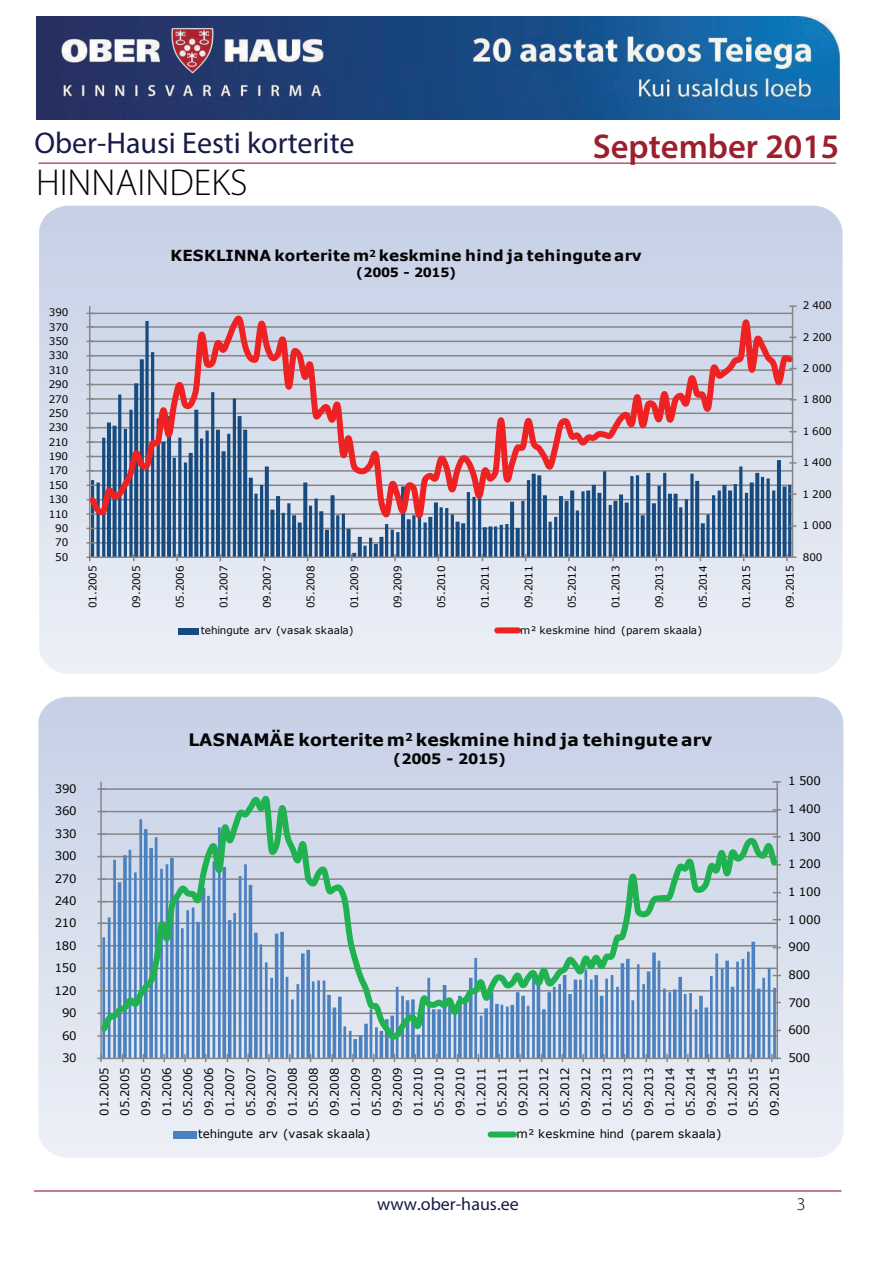
<style>
.page{position:relative;width:893px;height:1263px;background:#fff}
.page>*{position:absolute;margin:0;border:0;box-sizing:border-box;transform-origin:0 0}
.t1{font:300 37.5px "Myriad Pro";color:#040503}
.t2{font:600 34.5px "Myriad Pro";color:#9b1f2d}
.t3{font:30px "Myriad Pro";color:#171b48}
.t4{font:18px "Myriad Pro";color:#171b48}
.t5{font:300 18px "Myriad Pro";color:#040503}
.t6{font:700 17.1px "Verdana";letter-spacing:.02em;color:#050504}
.t7{font:700 15.15px "Verdana";letter-spacing:.02em;color:#050504}
.t8{font:700 14.4px "Verdana";letter-spacing:-.025em;color:#050504}
.t9{font:700 12.75px "Verdana";letter-spacing:-.025em;color:#050504}
.t10{font:11.7px/21px "Verdana";letter-spacing:-.02em;color:#050504;text-align:justify}
.t11{font:11.7px "Verdana";letter-spacing:.015em;color:#050504}
.t12{font:10.35px "Verdana";letter-spacing:-.02em;color:#050504}
.t13{font:10.35px "Verdana";letter-spacing:.015em;color:#050504}
</style>
<div class="page">
<hr style="left:39px;top:163px;width:796px;height:1px;background:#9b1f2d">
<img style="left:39px;top:206px;width:803px;height:468px">
<img style="left:36px;top:17px;width:803px;height:103px">
<img style="left:38px;top:697px;width:805px;height:461px">
<hr style="left:34px;top:1190px;width:807px;height:2px;background:#9b1f2d">
<svg style="left:91px;top:520px;width:700px;height:37px;background:#5f80a4"></svg>
<hr style="left:791px;top:306px;width:2px;height:251px;background:#878686">
<svg style="left:789px;top:305px;width:7px;height:2px"></svg>
<hr style="left:89px;top:306px;width:1px;height:251px;background:#878686">
<svg style="left:86px;top:542px;width:8px;height:2px"></svg>
<hr style="left:90px;top:557px;width:702px;height:1px;background:#878686">
<svg style="left:786px;top:554px;width:10px;height:7px"></svg>
<svg style="left:699px;top:554px;width:2px;height:7px"></svg>
<svg style="left:655px;top:554px;width:2px;height:7px"></svg>
<svg style="left:481px;top:554px;width:2px;height:7px"></svg>
<svg style="left:437px;top:554px;width:2px;height:7px"></svg>
<svg style="left:394px;top:554px;width:2px;height:7px"></svg>
<svg style="left:219px;top:554px;width:2px;height:7px"></svg>
<svg style="left:176px;top:554px;width:2px;height:7px"></svg>
<svg style="left:86px;top:554px;width:8px;height:7px"></svg>
<svg style="left:90px;top:313px;width:703px;height:207px;background:#bab5c5"></svg>
<div style="left:178px;top:628px;width:21px;height:6px;background:#174a7e"></div>
<div style="left:497px;top:627px;width:21px;height:6px;background:#ee2123"></div>
<hr style="left:101px;top:788px;width:676px;height:2px;background:#878686">
<svg style="left:102px;top:1045px;width:673px;height:13px;background:#87a8cf"></svg>
<hr style="left:776px;top:782px;width:2px;height:276px;background:#878686">
<svg style="left:772px;top:781px;width:8px;height:2px"></svg>
<hr style="left:100px;top:782px;width:2px;height:276px;background:#878686">
<hr style="left:101px;top:1058px;width:676px;height:1px;background:#878686">
<svg style="left:771px;top:1054px;width:9px;height:8px"></svg>
<svg style="left:728px;top:1054px;width:2px;height:8px"></svg>
<svg style="left:645px;top:1054px;width:2px;height:8px"></svg>
<svg style="left:582px;top:1054px;width:2px;height:8px"></svg>
<svg style="left:561px;top:1054px;width:2px;height:8px"></svg>
<svg style="left:498px;top:1054px;width:2px;height:8px"></svg>
<svg style="left:477px;top:1054px;width:2px;height:8px"></svg>
<svg style="left:414px;top:1054px;width:2px;height:8px"></svg>
<svg style="left:393px;top:1054px;width:2px;height:8px"></svg>
<svg style="left:331px;top:1054px;width:2px;height:8px"></svg>
<svg style="left:268px;top:1054px;width:2px;height:8px"></svg>
<svg style="left:247px;top:1054px;width:2px;height:8px"></svg>
<svg style="left:184px;top:1054px;width:2px;height:8px"></svg>
<svg style="left:163px;top:1054px;width:2px;height:8px"></svg>
<svg style="left:97px;top:1054px;width:8px;height:8px"></svg>
<svg style="left:101px;top:795px;width:676px;height:250px;background:#adc5d5"></svg>
<div style="left:173px;top:1131px;width:23px;height:7px;background:#4c81bf"></div>
<div style="left:490px;top:1132px;width:24px;height:6px;background:#20b150"></div>
<h3 class="t3" style="left:34px;top:124px;width:322px">Ober-Hausi Eesti korterite</h3>
<h2 class="t2" style="left:593px;top:125px;width:248px">September 2015</h2>
<h1 class="t1" style="left:36px;top:162px;width:213px">HINNAINDEKS</h1>
<p class="t12" style="left:49px;top:305px;width:21px">390</p>
<p class="t12" style="left:49px;top:320px;width:21px">370</p>
<p class="t12" style="left:49px;top:334px;width:21px">350</p>
<p class="t12" style="left:49px;top:349px;width:21px">330</p>
<p class="t12" style="left:49px;top:363px;width:21px">310</p>
<p class="t12" style="left:49px;top:377px;width:21px">290</p>
<p class="t12" style="left:49px;top:392px;width:21px">270</p>
<p class="t12" style="left:49px;top:406px;width:21px">250</p>
<p class="t12" style="left:49px;top:420px;width:21px">230</p>
<p class="t12" style="left:49px;top:435px;width:21px">210</p>
<p class="t12" style="left:49px;top:449px;width:21px">190</p>
<p class="t12" style="left:49px;top:464px;width:21px">170</p>
<p class="t12" style="left:49px;top:478px;width:21px">150</p>
<p class="t12" style="left:49px;top:492px;width:21px">130</p>
<p class="t12" style="left:49px;top:507px;width:21px">110</p>
<p class="t12" style="left:55px;top:521px;width:15px">90</p>
<p class="t12" style="left:55px;top:535px;width:15px">70</p>
<p class="t12" style="left:55px;top:550px;width:15px">50</p>
<p class="t7" style="left:170px;top:245px;width:473px">KESKLINNA korterite m<sup>2</sup> keskmine hind ja tehingute arv</p>
<p class="t9" style="left:356px;top:264px;width:101px">(2005 - 2015)</p>
<p class="t12" style="left:86px;top:608px;width:44px;rotate:-90deg">01.2005</p>
<p class="t12" style="left:129px;top:608px;width:44px;rotate:-90deg">09.2005</p>
<p class="t12" style="left:173px;top:608px;width:44px;rotate:-90deg">05.2006</p>
<p class="t12" style="left:216px;top:608px;width:44px;rotate:-90deg">01.2007</p>
<p class="t12" style="left:260px;top:608px;width:44px;rotate:-90deg">09.2007</p>
<p class="t12" style="left:303px;top:608px;width:44px;rotate:-90deg">05.2008</p>
<p class="t12" style="left:347px;top:608px;width:44px;rotate:-90deg">01.2009</p>
<p class="t12" style="left:391px;top:608px;width:44px;rotate:-90deg">09.2009</p>
<p class="t12" style="left:434px;top:608px;width:44px;rotate:-90deg">05.2010</p>
<p class="t12" style="left:478px;top:608px;width:44px;rotate:-90deg">01.2011</p>
<p class="t12" style="left:521px;top:608px;width:44px;rotate:-90deg">09.2011</p>
<p class="t12" style="left:565px;top:608px;width:44px;rotate:-90deg">05.2012</p>
<p class="t12" style="left:608px;top:608px;width:44px;rotate:-90deg">01.2013</p>
<p class="t12" style="left:652px;top:608px;width:44px;rotate:-90deg">09.2013</p>
<p class="t12" style="left:695px;top:608px;width:44px;rotate:-90deg">05.2014</p>
<p class="t12" style="left:739px;top:608px;width:44px;rotate:-90deg">01.2015</p>
<p class="t12" style="left:783px;top:608px;width:44px;rotate:-90deg">09.2015</p>
<p class="t13" style="left:201px;top:623px;width:154px">tehingute arv (vasak skaala)</p>
<p class="t13" style="left:520px;top:623px;width:183px">m² keskmine hind (parem skaala)</p>
<p class="t12" style="left:802px;top:298px;width:31px">2 400</p>
<p class="t12" style="left:802px;top:330px;width:31px">2 200</p>
<p class="t12" style="left:802px;top:361px;width:31px">2 000</p>
<p class="t12" style="left:802px;top:393px;width:31px">1 800</p>
<p class="t12" style="left:802px;top:424px;width:31px">1 600</p>
<p class="t12" style="left:802px;top:455px;width:31px">1 400</p>
<p class="t12" style="left:802px;top:487px;width:31px">1 200</p>
<p class="t12" style="left:802px;top:518px;width:31px">1 000</p>
<p class="t12" style="left:803px;top:550px;width:21px">800</p>
<p class="t10" style="left:55px;top:778px;width:23px">390</p>
<p class="t10" style="left:55px;top:800px;width:23px">360</p>
<p class="t10" style="left:55px;top:823px;width:23px">330</p>
<p class="t10" style="left:55px;top:845px;width:23px">300</p>
<p class="t10" style="left:55px;top:868px;width:23px">270</p>
<p class="t10" style="left:55px;top:890px;width:23px">240</p>
<p class="t10" style="left:55px;top:913px;width:23px">210</p>
<p class="t10" style="left:55px;top:935px;width:23px">180</p>
<p class="t10" style="left:55px;top:957px;width:23px">150</p>
<p class="t10" style="left:55px;top:980px;width:23px">120</p>
<p class="t10" style="left:62px;top:1002px;width:16px">90</p>
<p class="t10" style="left:62px;top:1025px;width:16px">60</p>
<p class="t10" style="left:62px;top:1047px;width:16px">30</p>
<h3 class="t6" style="left:188px;top:728px;width:525px">LASNAMÄE korterite m<sup>2</sup> keskmine hind ja tehingute arv</h3>
<p class="t8" style="left:393px;top:749px;width:114px">(2005 - 2015)</p>
<p class="t10" style="left:93px;top:1116px;width:50px;rotate:-90deg">01.2005<br>05.2005<br>09.2005<br>01.2006<br>05.2006<br>09.2006<br>01.2007<br>05.2007<br>09.2007<br>01.2008<br>05.2008<br>09.2008<br>01.2009<br>05.2009<br>09.2009<br>01.2010<br>05.2010<br>09.2010<br>01.2011<br>05.2011<br>09.2011<br>01.2012<br>05.2012<br>09.2012<br>01.2013<br>05.2013<br>09.2013<br>01.2014<br>05.2014<br>09.2014<br>01.2015<br>05.2015<br>09.2015</p>
<p class="t11" style="left:198px;top:1126px;width:174px">tehingute arv (vasak skaala)</p>
<p class="t11" style="left:516px;top:1126px;width:206px">m² keskmine hind (parem skaala)</p>
<p class="t10" style="left:788px;top:771px;width:34px">1 500</p>
<p class="t10" style="left:788px;top:798px;width:34px">1 400</p>
<p class="t10" style="left:788px;top:826px;width:34px">1 300</p>
<p class="t10" style="left:788px;top:854px;width:34px">1 200</p>
<p class="t10" style="left:788px;top:881px;width:34px">1 100</p>
<p class="t10" style="left:788px;top:909px;width:34px">1 000</p>
<p class="t10" style="left:788px;top:937px;width:23px">900</p>
<p class="t10" style="left:788px;top:964px;width:23px">800</p>
<p class="t10" style="left:788px;top:992px;width:23px">700</p>
<p class="t10" style="left:788px;top:1019px;width:23px">600</p>
<p class="t10" style="left:788px;top:1047px;width:23px">500</p>
<h3 class="t4" style="left:377px;top:1193px;width:143px">www.ober-haus.ee</h3>
<h3 class="t5" style="left:797px;top:1194px;width:10px">3</h3>
</div>
